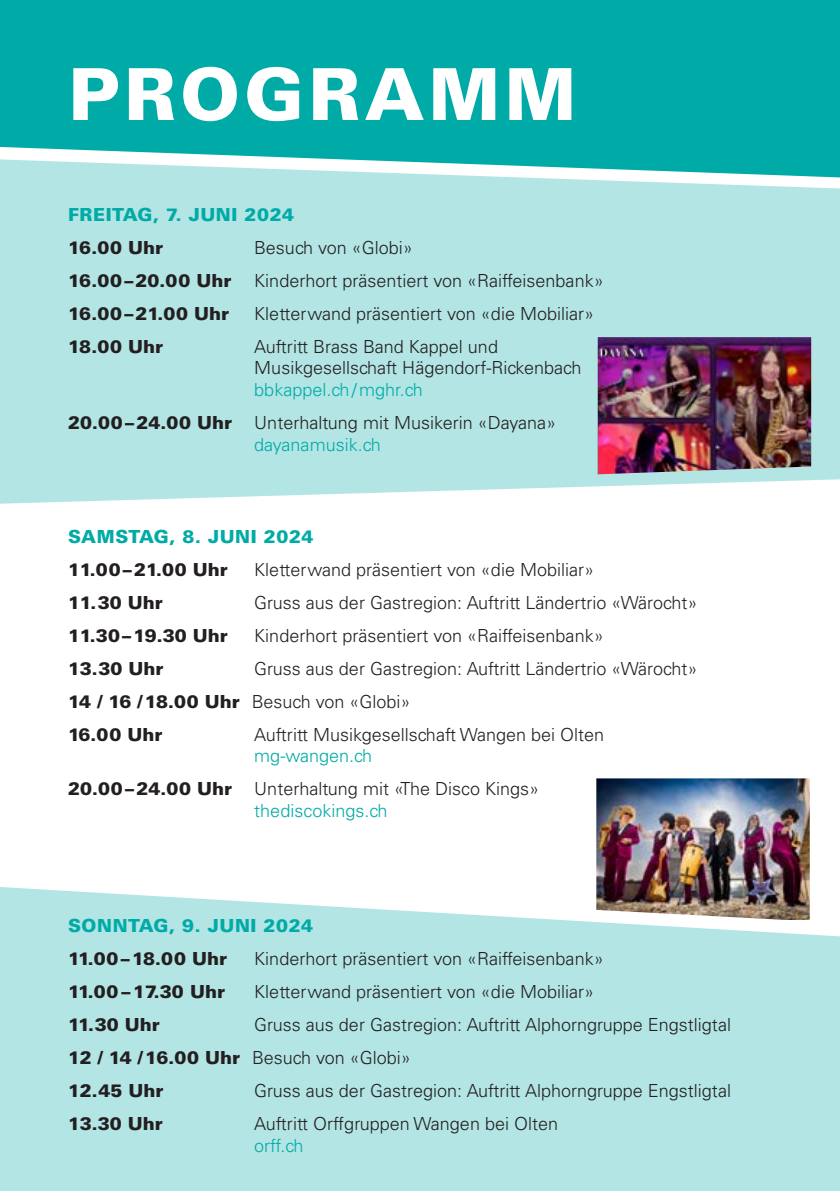
<style>
.page{position:relative;width:840px;height:1191px;background:#fff}
.page>*{position:absolute;margin:0;border:0;box-sizing:border-box;transform-origin:0 0}
.t1{font:900 71.6px "Univers LT Std";letter-spacing:.06em;color:#fff}
.t2{font:300 18px/33px "Univers LT Std";color:#231f20}
.t3{font:900 18px "Univers LT Std";color:#231f20}
.t4{font:900 18px "Univers LT Std";letter-spacing:.03em;color:#00aba7}
.t5{font:300 18px "Univers LT Std";color:#00aba7}
.s1{color:#00aba7}
.s2{font-weight:900}
</style>
<div class="page">
<div style="left:0;top:0;width:839px;height:158px;background:#00aba7"></div>
<svg style="left:0;top:158px;width:839px;height:346px;background:#b4e5e4"></svg>
<div style="left:0;top:886px;width:839px;height:305px;background:#b3e5e4"></div>
<img style="left:596px;top:778px;width:213px;height:142px">
<img style="left:597px;top:337px;width:213px;height:137px">
<h1 class="t1" style="left:68px;top:49px;width:509px">PROGRAMM</h1>
<p class="t4" style="left:68px;top:203px;width:227px">FREITAG, 7. JUNI 2024</p>
<p class="t3" style="left:68px;top:236px;width:96px">16.00 Uhr</p>
<p class="t2" style="left:254px;top:231px;width:160px">Besuch von «Globi»</p>
<p class="t3" style="left:68px;top:269px;width:165px">16.00–20.00 Uhr</p>
<p class="t2" style="left:254px;top:264px;width:351px">Kinderhort präsentiert von «Raiffeisenbank»</p>
<p class="t3" style="left:68px;top:302px;width:162px">16.00–21.00 Uhr</p>
<p class="t2" style="left:254px;top:297px;width:341px">Kletterwand präsentiert von «die Mobiliar»</p>
<p class="t3" style="left:68px;top:335px;width:96px">18.00 Uhr</p>
<p class="t2" style="left:254px;top:336px;width:328px;line-height:21.6px">Auftritt Brass Band Kappel und<br>Musikgesellschaft Hägendorf-Rickenbach</p>
<p class="t2" style="left:68px;top:373px;width:489px;text-indent:186px"><span class="s1">bbkappel.ch/mghr.ch<br></span><span class="s2">20.00–24.00 Uhr</span> Unterhaltung mit Musikerin «Dayana»</p>
<p class="t5" style="left:254px;top:433px;width:128px">dayanamusik.ch</p>
<p class="t4" style="left:68px;top:525px;width:247px">SAMSTAG, 8. JUNI 2024</p>
<p class="t3" style="left:68px;top:558px;width:161px">11.00–21.00 Uhr</p>
<p class="t2" style="left:254px;top:553px;width:341px">Kletterwand präsentiert von «die Mobiliar»</p>
<p class="t3" style="left:68px;top:591px;width:96px">11.30 Uhr</p>
<p class="t2" style="left:254px;top:586px;width:444px">Gruss aus der Gastregion: Auftritt Ländertrio «Wärocht»</p>
<p class="t3" style="left:68px;top:624px;width:161px">11.30–19.30 Uhr</p>
<p class="t2" style="left:254px;top:619px;width:351px">Kinderhort präsentiert von «Raiffeisenbank»</p>
<p class="t3" style="left:68px;top:657px;width:97px">13.30 Uhr</p>
<p class="t2" style="left:68px;top:652px;width:630px;text-indent:186px">Gruss aus der Gastregion: Auftritt Ländertrio «Wärocht»<br><span class="s2">14 / 16 /18.00 Uhr</span> Besuch von «Globi»<br><span class="s2">16.00 Uhr</span></p>
<p class="t2" style="left:254px;top:717px;width:351px">Auftritt Musikgesellschaft Wangen bei Olten</p>
<p class="t2" style="left:68px;top:739px;width:472px;text-indent:186px"><span class="s1">mg-wangen.ch<br></span><span class="s2">20.00–24.00 Uhr</span> Unterhaltung mit «The Disco Kings»</p>
<p class="t5" style="left:254px;top:799px;width:135px">thediscokings.ch</p>
<p class="t4" style="left:68px;top:914px;width:246px">SONNTAG, 9. JUNI 2024</p>
<p class="t3" style="left:68px;top:947px;width:160px">11.00–18.00 Uhr</p>
<p class="t2" style="left:254px;top:942px;width:351px">Kinderhort präsentiert von «Raiffeisenbank»</p>
<p class="t3" style="left:68px;top:980px;width:158px">11.00 –17.30 Uhr</p>
<p class="t2" style="left:254px;top:975px;width:341px">Kletterwand präsentiert von «die Mobiliar»</p>
<p class="t3" style="left:68px;top:1013px;width:93px">11.30 Uhr</p>
<p class="t2" style="left:68px;top:1008px;width:664px;text-indent:186px">Gruss aus der Gastregion: Auftritt Alphorngruppe Engstligtal<br><span class="s2">12 / 14 /16.00 Uhr</span> Besuch von «Globi»<br><span class="s2">12.45 Uhr</span></p>
<p class="t2" style="left:254px;top:1074px;width:478px">Gruss aus der Gastregion: Auftritt Alphorngruppe Engstligtal</p>
<p class="t3" style="left:68px;top:1112px;width:96px">13.30 Uhr</p>
<p class="t2" style="left:254px;top:1107px;width:305px">Auftritt Orffgruppen Wangen bei Olten</p>
<p class="t5" style="left:254px;top:1134px;width:51px">orff.ch</p>
</div>
